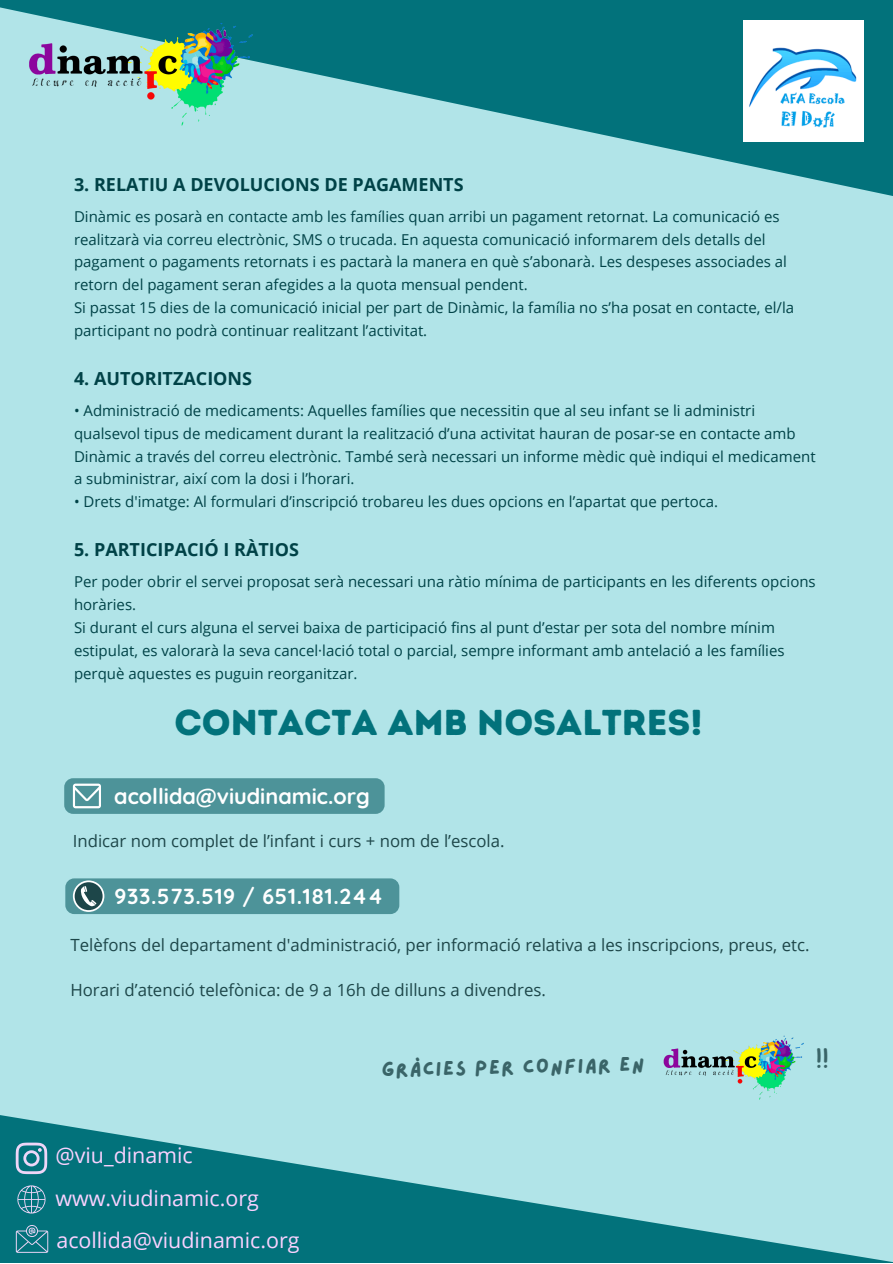
<style>
.page{position:relative;width:893px;height:1264px;background:#fff}
.page>*{position:absolute;margin:0;border:0;box-sizing:border-box;transform-origin:0 0}
.t1{font:36px "Intro Rust Base";color:#02727b}
.t2{font:700 21.6px "Quicksand";color:#fff}
.t3{font:700 21.6px "Quicksand";letter-spacing:.03em;color:#fff}
.t4{font:21.45px "Open Sans";color:#fad2ff}
.t5{font:20.25px "Lazydog";color:#1d4649}
.t6{font:700 18px "Open Sans";color:#004247}
.t7{font:16.8px "Open Sans";color:#1d4649}
.t8{font:15px/22.8px "Open Sans";color:#004247}
</style>
<div class="page">
<div style="left:0;top:0;width:892px;height:1262px;background:#b1e4e8"></div>
<svg style="left:0;top:0;width:892px;height:196px;fill:#02727b"></svg>
<img style="left:29px;top:21px;width:223px;height:104px">
<svg style="left:0;top:1099px;width:892px;height:163px"></svg>
<img style="left:663px;top:1035px;width:140px;height:64px">
<svg style="left:16px;top:1142px;width:31px;height:32px"></svg>
<svg style="left:17px;top:1185px;width:28px;height:28px"></svg>
<svg style="left:16px;top:1224px;width:32px;height:28px"></svg>
<div style="left:64px;top:778px;width:320px;height:35px;background:#4d9399;border-radius:9px"></div>
<div style="left:65px;top:878px;width:334px;height:36px;background:#4d9399;border-radius:9px"></div>
<svg style="left:73px;top:783px;width:28px;height:25px"></svg>
<svg style="left:73px;top:880px;width:31px;height:31px"></svg>
<div style="left:75px;top:882px;width:28px;height:28px;background:#1d4649;border-radius:50%"></div>
<svg style="left:81px;top:886px;width:15px;height:20px"></svg>
<img style="left:743px;top:21px;width:120px;height:120px">
<p class="t6" style="left:74px;top:171px;width:391px">3. RELATIU A DEVOLUCIONS DE PAGAMENTS</p>
<p class="t8" style="left:74px;top:204px;width:714px">Dinàmic es posarà en contacte amb les famílies quan arribi un pagament retornat. La comunicació es realitzarà via correu electrònic, SMS o trucada. En aquesta comunicació informarem dels detalls del pagament o pagaments retornats i es pactarà la manera en què s’abonarà. Les despeses associades al retorn del pagament seran afegides a la quota mensual pendent.</p>
<p class="t8" style="left:74px;top:296px;width:721px">Si passat 15 dies de la comunicació inicial per part de Dinàmic, la família no s’ha posat en contacte, el/la participant no podrà continuar realitzant l’activitat.</p>
<p class="t6" style="left:74px;top:365px;width:180px">4. AUTORITZACIONS</p>
<p class="t8" style="left:74px;top:398px;width:743px">• Administració de medicaments: Aquelles famílies que necessitin que al seu infant se li administri qualsevol tipus de medicament durant la realització d’una activitat hauran de posar-se en contacte amb Dinàmic a través del correu electrònic. També serà necessari un informe mèdic què indiqui el medicament a subministrar, així com la dosi i l’horari.</p>
<p class="t8" style="left:74px;top:490px;width:645px">• Drets d'imatge: Al formulari d’inscripció trobareu les dues opcions en l’apartat que pertoca.</p>
<p class="t6" style="left:74px;top:537px;width:226px">5. PARTICIPACIÓ I RÀTIOS</p>
<p class="t8" style="left:74px;top:570px;width:743px">Per poder obrir el servei proposat serà necessari una ràtio mínima de participants en les diferents opcions horàries.</p>
<p class="t8" style="left:74px;top:615px;width:712px">Si durant el curs alguna el servei baixa de participació fins al punt d’estar per sota del nombre mínim estipulat, es valorarà la seva cancel·lació total o parcial, sempre informant amb antelació a les famílies perquè aquestes es puguin reorganitzar.</p>
<p class="t1" style="left:174px;top:700px;width:529px">CONTACTA AMB NOSALTRES!</p>
<p class="t2" style="left:114px;top:782px;width:257px">acollida@viudinamic.org</p>
<p class="t7" style="left:73px;top:828px;width:433px">Indicar nom complet de l’infant i curs + nom de l’escola.</p>
<p class="t3" style="left:114px;top:882px;width:270px">933.573.519 / 651.181.244</p>
<p class="t7" style="left:70px;top:933px;width:740px">Telèfons del departament d'administració, per informació relativa a les inscripcions, preus, etc.</p>
<p class="t7" style="left:70px;top:978px;width:477px">Horari d’atenció telefònica: de 9 a 16h de dilluns a divendres.</p>
<p class="t4" style="left:56px;top:1140px;width:139px">@viu_dinamic</p>
<p class="t4" style="left:56px;top:1182px;width:205px">www.viudinamic.org</p>
<p class="t4" style="left:56px;top:1225px;width:245px">acollida@viudinamic.org</p>
<h3 class="t5" style="left:381px;top:1059px;width:265px;rotate:-1deg">GRÀCIES PER CONFIAR EN</h3>
</div>
